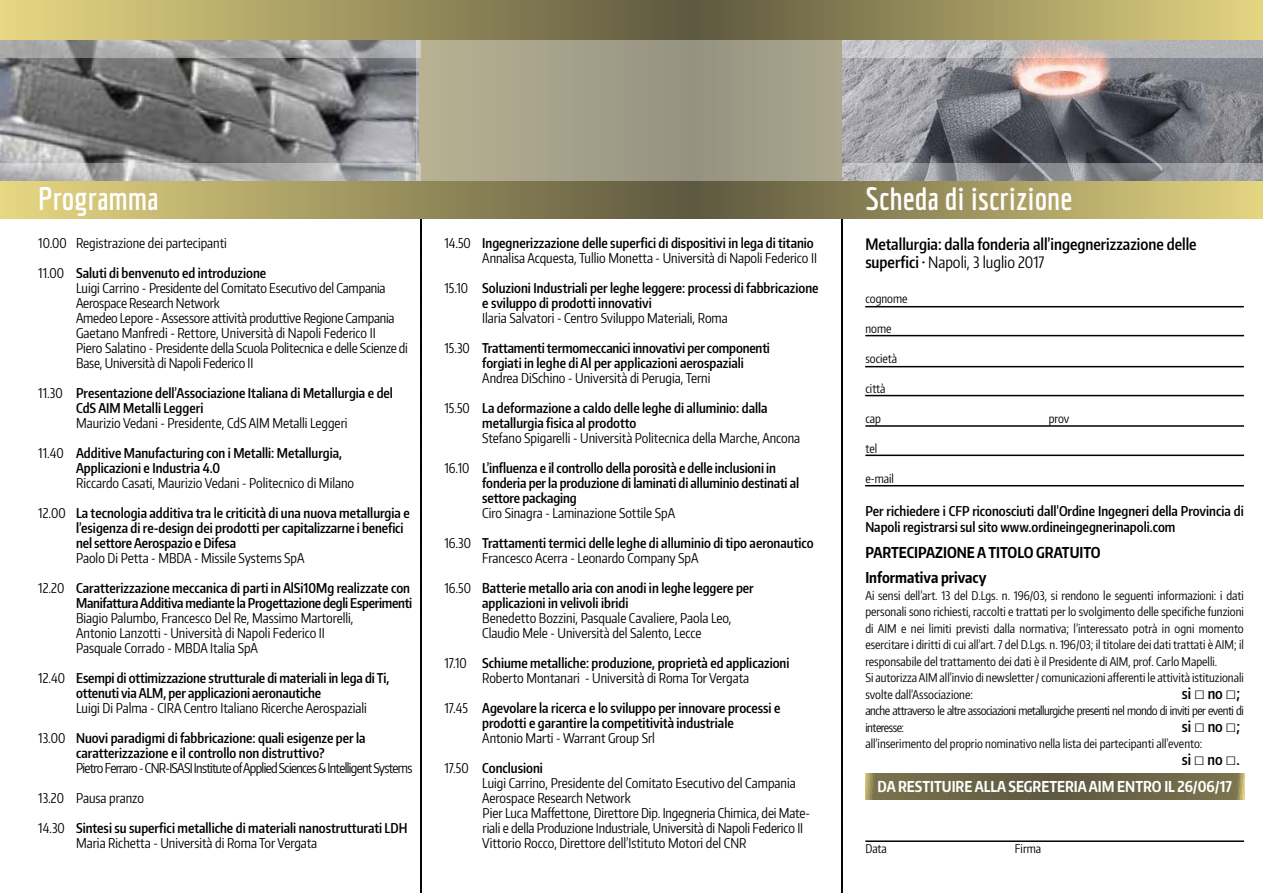
<style>
.page{position:relative;width:1263px;height:893px;background:#fff}
.page>*{position:absolute;margin:0;border:0;box-sizing:border-box;transform-origin:0 0}
.t1{font:700 31.5px "Economica";color:#fff}
.t2{font:600 15.75px/18px "Encode Sans Compressed";color:#000}
.t3{font:700 15px/25.5px "Encode Sans Compressed";color:#000}
.t4{font:700 15px "Encode Sans Compressed";color:#fff}
.t5{font:600 15px "Encode Sans Compressed";color:#000}
.t6{font:600 13.5px/15px "Encode Sans Compressed";color:#000}
.t7{font:13.5px/15px "Encode Sans Compressed";color:#000}
.t8{font:600 13.5px/15px "Encode Sans Compressed";letter-spacing:-.02em;color:#000;text-align:right}
.t9{font:13.5px "Encode Sans Compressed";letter-spacing:-.05em;color:#000}
.t10{font:12px/16.5px "Encode Sans Compressed";color:#000}
.t11{font:12px/16.5px "Encode Sans Compressed";letter-spacing:-.04em;color:#000}
.s1{font-weight:400}
.s2{font-weight:600}
.s3{font-family:"Arial";font-weight:400;font-size:18px}
</style>
<div class="page">
<hr style="left:865px;top:306px;width:379px;height:1px;background:#000">
<hr style="left:865px;top:335px;width:379px;height:1px;background:#000">
<hr style="left:865px;top:366px;width:379px;height:1px;background:#000">
<hr style="left:865px;top:395px;width:379px;height:1px;background:#000">
<hr style="left:865px;top:425px;width:379px;height:2px;background:#000">
<hr style="left:865px;top:455px;width:379px;height:1px;background:#000">
<hr style="left:865px;top:485px;width:379px;height:1px;background:#000">
<hr style="left:865px;top:840px;width:379px;height:2px;background:#000">
<svg style="left:865px;top:773px;width:379px;height:27px;background:#6e6848"></svg>
<svg style="left:420px;top:218px;width:2px;height:675px"></svg>
<svg style="left:841px;top:218px;width:2px;height:675px"></svg>
<svg style="left:0;top:0;width:1263px;height:218px;background:#a19760"></svg>
<img style="left:0;top:58px;width:417px;height:105px">
<img style="left:842px;top:58px;width:421px;height:105px">
<svg style="left:0;top:40px;width:417px;height:18px;background:#a6a6a7"></svg>
<svg style="left:842px;top:40px;width:421px;height:18px;background:#bdbabd"></svg>
<svg style="left:842px;top:163px;width:421px;height:18px;background:#96989d"></svg>
<svg style="left:0;top:163px;width:417px;height:18px;background:#b1b2b3"></svg>
<svg style="left:417px;top:40px;width:425px;height:141px;background:#a4a089"></svg>
<h1 class="t1" style="left:38px;top:180px;width:122px">Programma</h1>
<h1 class="t1" style="left:865px;top:180px;width:208px">Scheda di iscrizione</h1>
<p class="t2" style="left:865px;top:235px;width:333px">Metallurgia: dalla fonderia all’ingegnerizzazione delle superfici · <span class="s1">Napoli, 3 luglio 2017</span></p>
<p class="t10" style="left:865px;top:289px;width:44px">cognome</p>
<p class="t10" style="left:865px;top:319px;width:28px">nome</p>
<p class="t10" style="left:865px;top:349px;width:33px">società</p>
<p class="t10" style="left:865px;top:379px;width:22px">città</p>
<p class="t10" style="left:865px;top:409px;width:17px">cap</p>
<p class="t10" style="left:1049px;top:409px;width:22px">prov</p>
<p class="t10" style="left:865px;top:439px;width:13px">tel</p>
<p class="t10" style="left:865px;top:469px;width:30px">e-mail</p>
<p class="t6" style="left:865px;top:502px;width:380px;line-height:16.5px">Per richiedere i CFP riconosciuti dall’Ordine Ingegneri della Provincia di<br>Napoli registrarsi sul sito www.ordineingegnerinapoli.com</p>
<p class="t3" style="left:865px;top:539px;width:237px">PARTECIPAZIONE A TITOLO GRATUITO<br>Informativa privacy</p>
<p class="t10" style="left:865px;top:586px;width:380px">Ai sensi dell’art. 13 del D.Lgs. n. 196/03, si rendono le seguenti informazioni: i dati personali sono richiesti, raccolti e trattati per lo svolgimento delle specifiche funzioni di AIM e nei limiti previsti dalla normativa; l’interessato potrà in ogni momento esercitare i diritti di cui all’art. 7 del D.Lgs. n. 196/03; il titolare dei dati trattati è AIM; il responsabile del trattamento dei dati è il Presidente di AIM, prof. Carlo Mapelli.<br>Si autorizza AIM all’invio di newsletter / comunicazioni afferenti le attività istituzionali svolte dall’Associazione:</p>
<p class="t7" style="left:444px;top:235px;width:374px;text-align:right">14.50 <span class="s2">Ingegnerizzazione delle superfici di dispositivi in lega di titanio<br></span>Annalisa Acquesta, Tullio Monetta - Università di Napoli Federico II</p>
<p class="t6" style="left:482px;top:280px;width:338px;text-indent:-38px"><span class="s1">15.10</span> Soluzioni Industriali per leghe leggere: processi di fabbricazione e sviluppo di prodotti innovativi</p>
<p class="t7" style="left:482px;top:310px;width:247px">Ilaria Salvatori - Centro Sviluppo Materiali, Roma</p>
<p class="t6" style="left:482px;top:340px;width:289px;text-indent:-38px"><span class="s1">15.30</span> Trattamenti termomeccanici innovativi per componenti forgiati in leghe di Al per applicazioni aerospaziali</p>
<p class="t7" style="left:482px;top:370px;width:230px">Andrea DiSchino - Università di Perugia, Terni</p>
<p class="t6" style="left:482px;top:400px;width:287px;text-indent:-38px"><span class="s1">15.50</span> La deformazione a caldo delle leghe di alluminio: dalla metallurgia fisica al prodotto</p>
<p class="t7" style="left:482px;top:430px;width:320px">Stefano Spigarelli - Università Politecnica della Marche, Ancona</p>
<p class="t6" style="left:482px;top:460px;width:318px;text-indent:-38px"><span class="s1">16.10</span> L’influenza e il controllo della porosità e delle inclusioni in fonderia per la produzione di laminati di alluminio destinati al settore packaging</p>
<p class="t7" style="left:482px;top:505px;width:194px">Ciro Sinagra - Laminazione Sottile SpA</p>
<p class="t6" style="left:482px;top:535px;width:333px;text-indent:-38px"><span class="s1">16.30</span> Trattamenti termici delle leghe di alluminio di tipo aeronautico<br><span class="s1">Francesco Acerra - Leonardo Company SpA</span></p>
<p class="t6" style="left:482px;top:580px;width:273px;text-indent:-38px"><span class="s1">16.50</span> Batterie metallo aria con anodi in leghe leggere per applicazioni in velivoli ibridi</p>
<p class="t7" style="left:482px;top:610px;width:251px">Benedetto Bozzini, Pasquale Cavaliere, Paola Leo,<br>Claudio Mele - Università del Salento, Lecce</p>
<p class="t6" style="left:444px;top:655px;width:347px;text-align:center"><span class="s1">17.10</span> Schiume metalliche: produzione, proprietà ed applicazioni<br><span class="s1">Roberto Montanari - Università di Roma Tor Vergata</span></p>
<p class="t6" style="left:482px;top:700px;width:300px;text-indent:-38px"><span class="s1">17.45</span> Agevolare la ricerca e lo sviluppo per innovare processi e prodotti e garantire la competitività industriale</p>
<p class="t7" style="left:482px;top:730px;width:174px">Antonio Marti - Warrant Group Srl</p>
<p class="t7" style="left:482px;top:760px;width:329px;text-indent:-38px">17.50 <span class="s2">Conclusioni<br></span>Luigi Carrino, Presidente del Comitato Esecutivo del Campania Aerospace Research Network<br>Pier Luca Maffettone, Direttore Dip. Ingegneria Chimica, dei Mate&shy;riali e della Produzione Industriale, Università di Napoli Federico II Vittorio Rocco, Direttore dell’Istituto Motori del CNR</p>
<p class="t7" style="left:38px;top:235px;width:190px">10.00 Registrazione dei partecipanti</p>
<p class="t7" style="left:76px;top:265px;width:333px;text-indent:-38px">11.00 <span class="s2">Saluti di benvenuto ed introduzione<br></span>Luigi Carrino - Presidente del Comitato Esecutivo del Campania Aerospace Research Network<br>Amedeo Lepore - Assessore attività produttive Regione Campania Gaetano Manfredi - Rettore, Università di Napoli Federico II<br>Piero Salatino - Presidente della Scuola Politecnica e delle Scienze di Base, Università di Napoli Federico II</p>
<p class="t6" style="left:76px;top:385px;width:318px;text-indent:-38px"><span class="s1">11.30</span> Presentazione dell’Associazione Italiana di Metallurgia e del<br>CdS AIM Metalli Leggeri</p>
<p class="t7" style="left:76px;top:415px;width:273px">Maurizio Vedani - Presidente, CdS AIM Metalli Leggeri</p>
<p class="t6" style="left:76px;top:445px;width:268px;text-indent:-38px"><span class="s1">11.40</span> Additive Manufacturing con i Metalli: Metallurgia,<br>Applicazioni e Industria 4.0</p>
<p class="t7" style="left:76px;top:475px;width:280px">Riccardo Casati, Maurizio Vedani - Politecnico di Milano</p>
<p class="t6" style="left:76px;top:505px;width:335px;text-indent:-38px"><span class="s1">12.00</span> La tecnologia additiva tra le criticità di una nuova metallurgia e l’esigenza di re-design dei prodotti per capitalizzarne i benefici nel settore Aerospazio e Difesa</p>
<p class="t7" style="left:76px;top:550px;width:230px">Paolo Di Petta - MBDA - Missile Systems SpA</p>
<p class="t8" style="left:38px;top:580px;width:376px"><span class="s1">12.20</span> Caratterizzazione meccanica di parti in AlSi10Mg realizzate con<br>Manifattura Additiva mediante la Progettazione degli Esperimenti</p>
<p class="t7" style="left:76px;top:610px;width:279px">Biagio Palumbo, Francesco Del Re, Massimo Martorelli,<br>Antonio Lanzotti - Università di Napoli Federico II<br>Pasquale Corrado - MBDA Italia SpA</p>
<p class="t6" style="left:76px;top:670px;width:315px;text-indent:-38px"><span class="s1">12.40</span> Esempi di ottimizzazione strutturale di materiali in lega di Ti, ottenuti via ALM, per applicazioni aeronautiche</p>
<p class="t7" style="left:76px;top:700px;width:292px">Luigi Di Palma - CIRA Centro Italiano Ricerche Aerospaziali</p>
<p class="t6" style="left:38px;top:730px;width:329px;text-align:center"><span class="s1">13.00</span> Nuovi paradigmi di fabbricazione: quali esigenze per la caratterizzazione e il controllo non distruttivo?</p>
<p class="t9" style="left:76px;top:759px;width:338px">Pietro Ferraro - CNR-ISASI Institute of Applied Sciences &amp; Intelligent Systems</p>
<p class="t7" style="left:38px;top:790px;width:107px">13.20 Pausa pranzo</p>
<p class="t6" style="left:76px;top:820px;width:333px;text-indent:-38px"><span class="s1">14.30</span> Sintesi su superfici metalliche di materiali nanostrutturati LDH<br><span class="s1">Maria Richetta - Università di Roma Tor Vergata</span></p>
<p class="t5" style="left:1182px;top:683px;width:60px">si <span class="s3">□</span> no <span class="s3">□</span>;</p>
<p class="t11" style="left:865px;top:702px;width:380px">anche attraverso le altre associazioni metallurgiche presenti nel mondo di inviti per eventi di interesse:</p>
<p class="t5" style="left:1182px;top:716px;width:60px">si <span class="s3">□</span> no <span class="s3">□</span>;</p>
<p class="t10" style="left:865px;top:735px;width:338px">all’inserimento del proprio nominativo nella lista dei partecipanti all’evento:</p>
<p class="t5" style="left:1182px;top:749px;width:59px">si <span class="s3">□</span> no <span class="s3">□</span>.</p>
<p class="t4" style="left:877px;top:776px;width:356px">DA RESTITUIRE ALLA SEGRETERIA AIM ENTRO IL 26/06/17</p>
<p class="t10" style="left:865px;top:840px;width:23px">Data</p>
<p class="t10" style="left:1015px;top:840px;width:28px">Firma</p>
</div>
